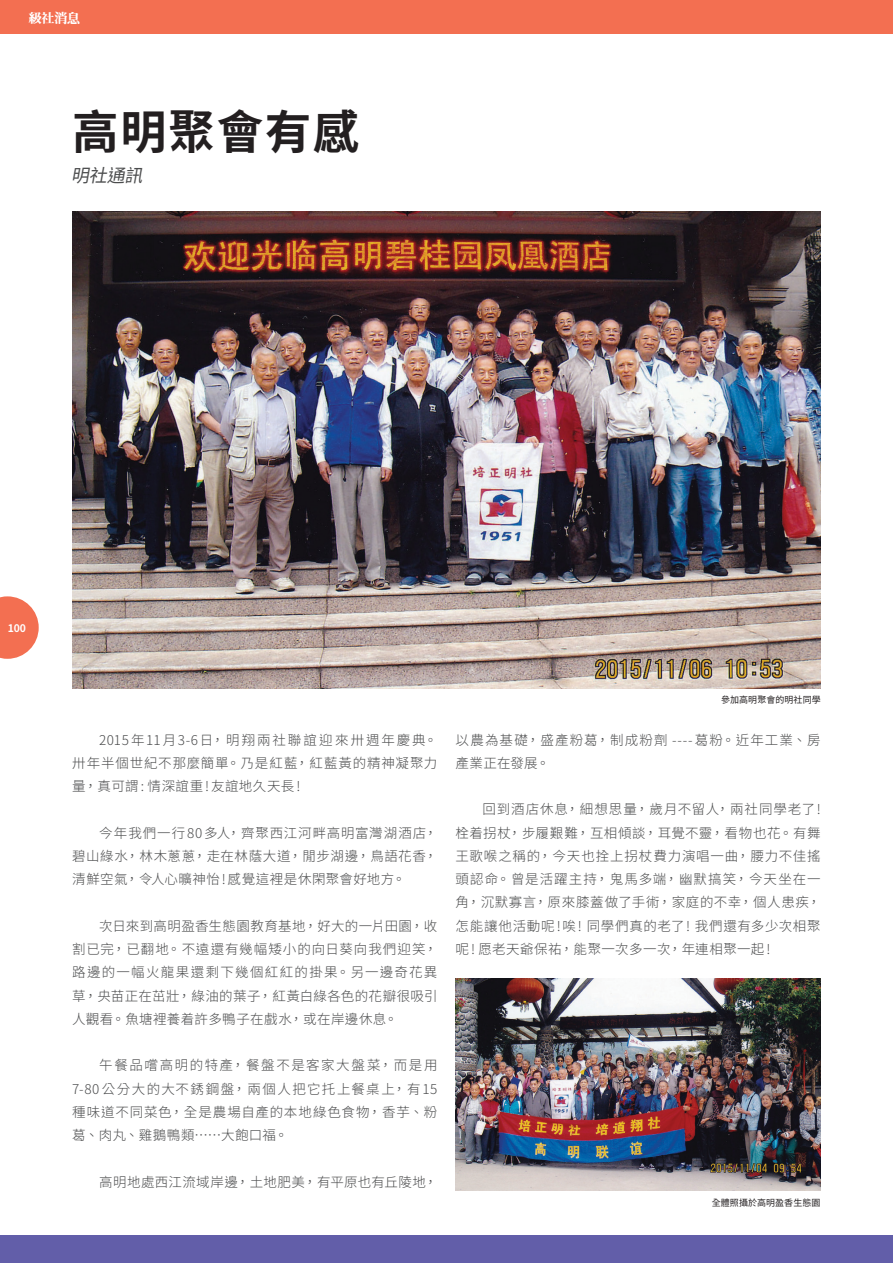
<style>
.page{position:relative;width:893px;height:1263px;background:#fff}
.page>*{position:absolute;margin:0;border:0;box-sizing:border-box;transform-origin:0 0}
.t1{font:700 46.5px "Noto Sans CJ Ktc";letter-spacing:.035em;color:#231f20}
.INTRO{font:italic 18px "Noto Sans CJ Ktc";color:#4b4c4d}
.內文__首2次0{font:300 13.5px/23.2px "Noto Sans CJ Ktc";letter-spacing:.04em;color:#4b4c4d;text-align:justify}
.內文__首2次0-2{font:300 13.5px/23.2px "Noto Sans CJ Ktc";letter-spacing:.08em;color:#4b4c4d}
.內文__首2次0-3{font:300 13.5px "Noto Sans CJ Ktc";letter-spacing:.02em;color:#4b4c4d}
.t2{font:13.5px "DATM8";color:#fff}
.t3{font:700 10.5px "Noto Sans CJ Ktc";color:#fff}
.credits{font:9px "Noto Sans CJ Ktc";letter-spacing:.005em;color:#231f20}
</style>
<div class="page">
<img style="left:455px;top:979px;width:366px;height:212px">
<img style="left:72px;top:212px;width:749px;height:477px">
<div style="left:0;top:0;width:893px;height:34px;background:#f36f51"></div>
<div style="left:0;top:1235px;width:893px;height:28px;background:#625ea9"></div>
<svg style="left:0;top:596px;width:39px;height:63px"></svg>
<p class="t2" style="left:28px;top:11px;width:53px">級社消息</p>
<p class="t1" style="left:72px;top:106px;width:289px">高明聚會有感</p>
<p class="INTRO" style="left:71px;top:165px;width:82px">明社通訊</p>
<p class="t3" style="left:8px;top:622px;width:20px">100</p>
<p class="內文__首2次0" style="left:72px;top:728px;width:367px;text-indent:27px">2015年11月3-6日，明翔兩社聯誼迎來卅週年慶典。卅年半個世紀不那麼簡單。乃是紅藍，紅藍黃的精神凝聚力量，真可謂: 情深誼重!友誼地久天長 !</p>
<p class="內文__首2次0" style="left:72px;top:821px;width:367px;text-indent:27px">今年我們一行80多人，齊聚西江河畔高明富灣湖酒店，碧山綠水，林木蔥蔥，走在林蔭大道，閒步湖邊，鳥語花香，清鮮空氣，令人心曠神怡!感覺這裡是休閑聚會好地方。</p>
<p class="內文__首2次0" style="left:72px;top:914px;width:367px;text-indent:27px">次日來到高明盈香生態園教育基地，好大的一片田園，收割已完，已翻地。不遠還有幾幅矮小的向日葵向我們迎笑，路邊的一幅火龍果還剩下幾個紅紅的掛果。另一邊奇花異草，央苗正在茁壯，綠油的葉子，紅黃白綠各色的花瓣很吸引人觀看。魚塘裡養着許多鴨子在戲水，或在岸邊休息。</p>
<p class="內文__首2次0" style="left:72px;top:1054px;width:367px;text-indent:27px">午餐品嚐高明的特產，餐盤不是客家大盤菜，而是用7-80公分大的大不銹鋼盤，兩個人把它托上餐桌上，有15種味道不同菜色，全是農場自產的本地綠色食物，香芋、粉葛、肉丸、雞鵝鴨類……大飽口福。</p>
<p class="內文__首2次0-3" style="left:99px;top:1174px;width:340px">高明地處西江流域岸邊，土地肥美，有平原也有丘陵地，</p>
<p class="credits" style="left:721px;top:695px;width:101px">參加高明聚會的明社同學</p>
<p class="內文__首2次0-2" style="left:455px;top:728px;width:367px">以農為基礎，盛產粉葛，制成粉劑 ----葛粉。近年工業、房產業正在發展。</p>
<p class="內文__首2次0" style="left:455px;top:798px;width:367px;text-indent:27px">回到酒店休息，細想思量，歲月不留人，兩社同學老了!栓着拐杖，步履艱難，互相傾談，耳覺不靈，看物也花。有舞王歌喉之稱的，今天也拴上拐杖費力演唱一曲，腰力不佳搖頭認命。曾是活躍主持，鬼馬多端，幽默搞笑，今天坐在一角，沉默寡言，原來膝蓋做了手術，家庭的不幸，個人患疾，怎能讓他活動呢!唉! 同學們真的老了! 我們還有多少次相聚呢 ! 愿老天爺保祐，能聚一次多一次，年連相聚一起 !</p>
<p class="credits" style="left:712px;top:1198px;width:110px">全體照攝於高明盈香生態園</p>
</div>
